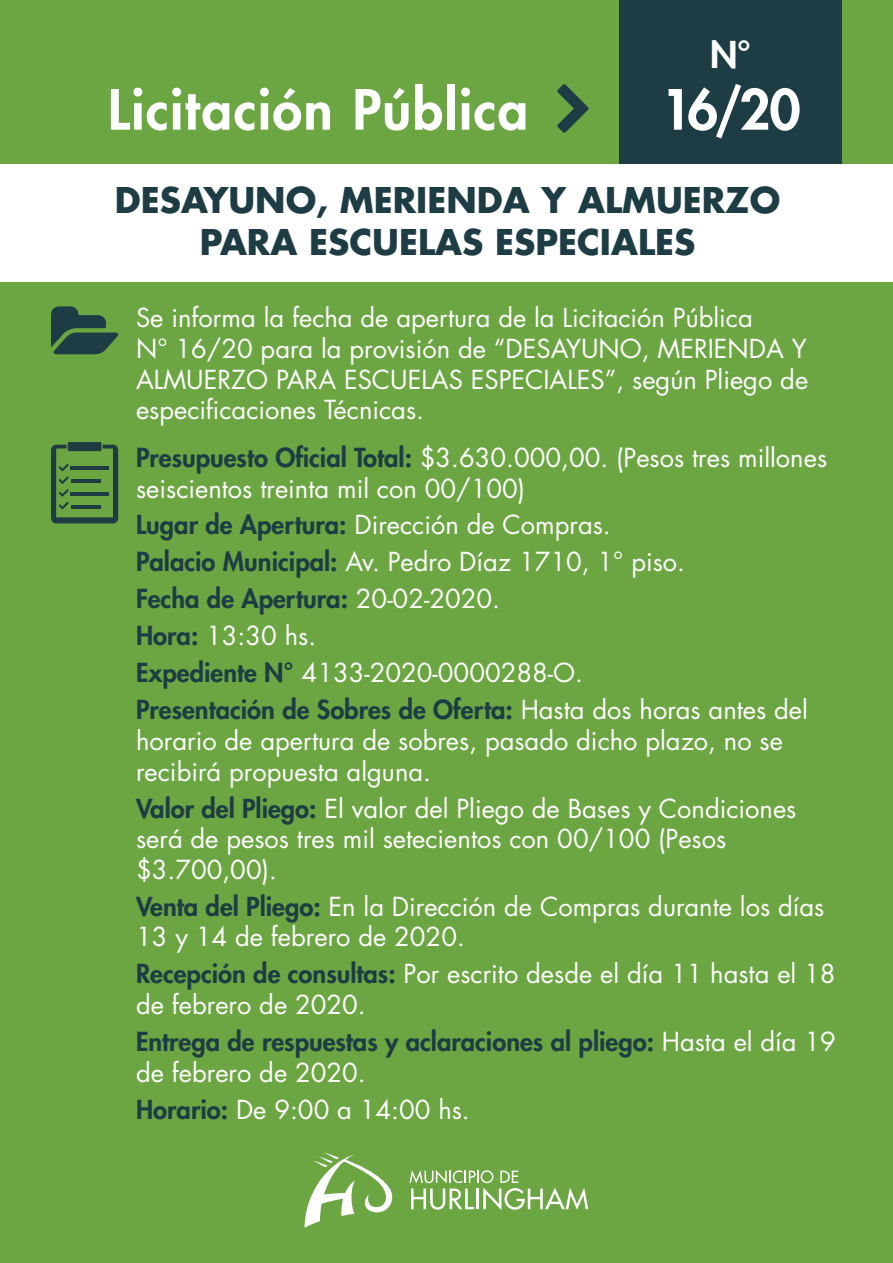
<style>
.page{position:relative;width:893px;height:1263px;background:#fff}
.page>*{position:absolute;margin:0;border:0;box-sizing:border-box;transform-origin:0 0}
.t1{font:800 54px "Futura Std";letter-spacing:.02em;color:#fff}
.t2{font:800 36px "Futura Std";color:#fff}
.texto_1{font:700 34.5px/41.4px "Futura Std";color:#1d3c43;text-align:center}
.texto_Licitación{font:25.5px/30.6px "Futura Std";color:#fff}
.texto_Licitación-2{font:800 25.5px/30.6px "Futura Std";color:#1d3c43}
.s1{font-weight:800;color:#1d3c43}
.s2{font-weight:400;color:#fff}
</style>
<div class="page">
<div style="left:0;top:0;width:893px;height:164px;background:#6ba642"></div>
<div style="left:0;top:282px;width:893px;height:981px;background:#6ba642"></div>
<svg style="left:305px;top:1152px;width:88px;height:76px"></svg>
<svg style="left:409px;top:1170px;width:179px;height:40px"></svg>
<div style="left:68px;top:442px;width:33px;height:9px;background:#1f3c43"></div>
<svg style="left:51px;top:445px;width:67px;height:78px"></svg>
<svg style="left:51px;top:306px;width:67px;height:48px"></svg>
<div style="left:619px;top:0;width:223px;height:164px;background:#1d3c43"></div>
<p class="t1" style="left:108px;top:76px;width:422px">Licitación Pública</p>
<p class="t2" style="left:710px;top:32px;width:43px">N°</p>
<p class="t1" style="left:661px;top:76px;width:141px">16/20</p>
<p class="texto_1" style="left:115px;top:179px;width:667px">DESAYUNO, MERIENDA Y ALMUERZO<br>PARA ESCUELAS ESPECIALES</p>
<p class="texto_Licitación" style="left:136px;top:303px;width:674px">Se informa la fecha de apertura de la Licitación Pública<br>N° 16/20 para la provisión de “DESAYUNO, MERIENDA Y ALMUERZO PARA ESCUELAS ESPECIALES”, según Pliego de especificaciones Técnicas.</p>
<p class="texto_Licitación" style="left:136px;top:442px;width:693px"><span class="s1">Presupuesto Oficial Total:</span> $3.630.000,00. (Pesos tres millones seiscientos treinta mil con 00/100)</p>
<p class="texto_Licitación" style="left:136px;top:510px;width:476px"><span class="s1">Lugar de Apertura:</span> Dirección de Compras.</p>
<p class="texto_Licitación" style="left:136px;top:547px;width:551px"><span class="s1">Palacio Municipal:</span> Av. Pedro Díaz 1710, 1° piso.</p>
<p class="texto_Licitación-2" style="left:136px;top:584px;width:365px">Fecha de Apertura: <span class="s2">20-02-2020.</span></p>
<p class="texto_Licitación" style="left:136px;top:621px;width:182px"><span class="s1">Hora:</span> 13:30 hs.</p>
<p class="texto_Licitación" style="left:136px;top:658px;width:448px"><span class="s1">Expediente N°</span> 4133-2020-0000288-O.</p>
<p class="texto_Licitación" style="left:136px;top:695px;width:673px"><span class="s1">Presentación de Sobres de Oferta:</span> Hasta dos horas antes del horario de apertura de sobres, pasado dicho plazo, no se recibirá propuesta alguna.</p>
<p class="texto_Licitación" style="left:136px;top:793px;width:662px"><span class="s1">Valor del Pliego:</span> El valor del Pliego de Bases y Condiciones será de pesos tres mil setecientos con 00/100 (Pesos $3.700,00).</p>
<p class="texto_Licitación" style="left:136px;top:891px;width:690px"><span class="s1">Venta del Pliego:</span> En la Dirección de Compras durante los días<br>13 y 14 de febrero de 2020.</p>
<p class="texto_Licitación" style="left:136px;top:959px;width:701px"><span class="s1">Recepción de consultas:</span> Por escrito desde el día 11 hasta el 18 de febrero de 2020.</p>
<p class="texto_Licitación-2" style="left:136px;top:1026px;width:701px">Entrega de respuestas y aclaraciones al pliego: <span class="s2">Hasta el día 19 de febrero de 2020.</span></p>
<p class="texto_Licitación" style="left:136px;top:1094px;width:335px"><span class="s1">Horario:</span> De 9:00 a 14:00 hs.</p>
</div>
